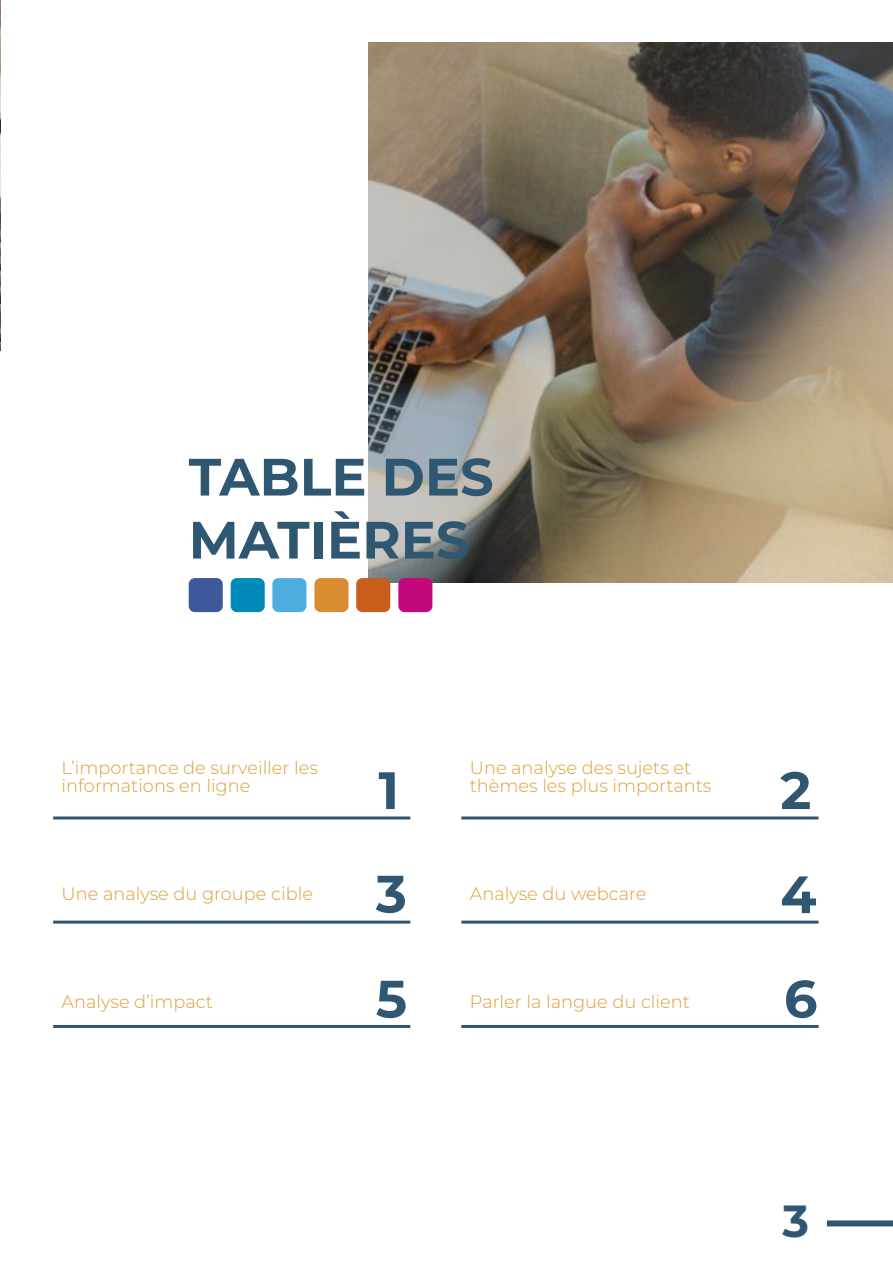
<style>
.page{position:relative;width:893px;height:1263px;background:#fff}
.page>*{position:absolute;margin:0;border:0;box-sizing:border-box;transform-origin:0 0}
.t1{font:700 52.5px/105px "Montserrat";color:#305771}
.t2{font:700 45px "Montserrat";color:#305771}
.t3{font:300 18px/18px "Montserrat";color:#de9d36}
</style>
<div class="page">
<div style="left:827px;top:1220px;width:66px;height:6px;background:#305771"></div>
<hr style="left:53px;top:816px;width:357px;height:3px;background:#305771">
<hr style="left:53px;top:920px;width:357px;height:3px;background:#305771">
<hr style="left:53px;top:1025px;width:357px;height:3px;background:#305771">
<hr style="left:461px;top:1025px;width:358px;height:3px;background:#305771">
<hr style="left:461px;top:920px;width:358px;height:3px;background:#305771">
<hr style="left:461px;top:816px;width:358px;height:3px;background:#305771">
<img style="left:0;top:0;width:1px;height:351px">
<img style="left:369px;top:43px;width:524px;height:539px">
<div style="left:189px;top:578px;width:34px;height:34px;background:#3d5999;border-radius:6px"></div>
<div style="left:231px;top:578px;width:34px;height:34px;background:#008aba;border-radius:6px"></div>
<div style="left:272px;top:578px;width:34px;height:34px;background:#4dadde;border-radius:6px"></div>
<div style="left:314px;top:578px;width:34px;height:34px;background:#d98c30;border-radius:6px"></div>
<div style="left:356px;top:578px;width:34px;height:34px;background:#c95e1c;border-radius:6px"></div>
<div style="left:398px;top:578px;width:34px;height:34px;background:#c2087a;border-radius:6px"></div>
<h1 class="t1" style="left:189px;top:443px;width:306px;line-height:63px">TABLE DES<br>MATIÈRES</h1>
<p class="t3" style="left:62px;top:758px;width:258px">L’importance de surveiller les informations en ligne</p>
<p class="t3" style="left:470px;top:758px;width:243px">Une analyse des sujets et thèmes les plus importants</p>
<h1 class="t1" style="left:378px;top:735px;width:22px">1</h1>
<h1 class="t1" style="left:780px;top:735px;width:32px">2</h1>
<h1 class="t1" style="left:376px;top:839px;width:33px">3<br>5</h1>
<p class="t3" style="left:62px;top:884px;width:253px">Une analyse du groupe cible</p>
<h1 class="t1" style="left:780px;top:839px;width:38px">4</h1>
<p class="t3" style="left:470px;top:884px;width:178px">Analyse du webcare</p>
<h1 class="t1" style="left:784px;top:944px;width:35px">6</h1>
<p class="t3" style="left:62px;top:992px;width:153px">Analyse d’impact</p>
<p class="t3" style="left:470px;top:992px;width:221px">Parler la langue du client</p>
<h2 class="t2" style="left:782px;top:1189px;width:28px">3</h2>
</div>
